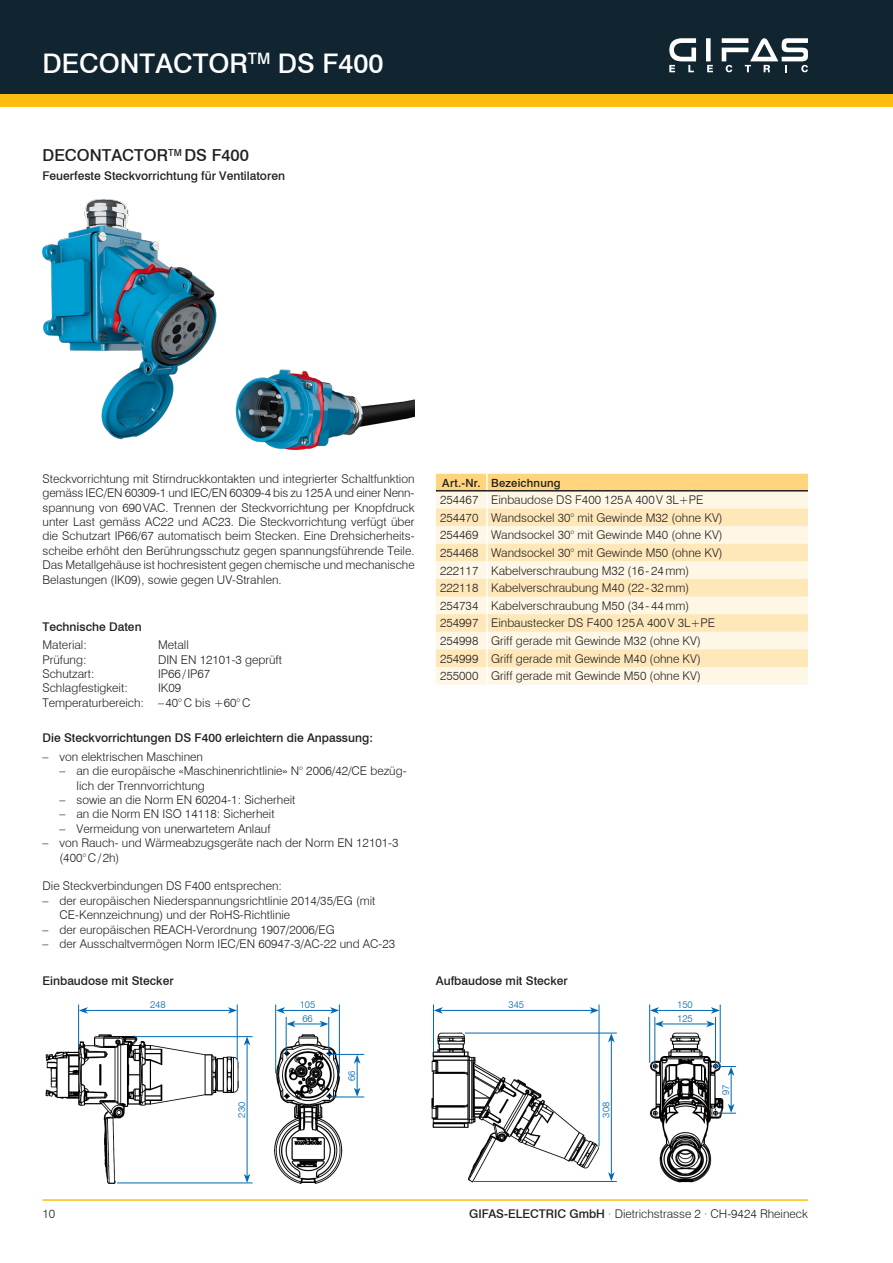
<style>
.page{position:relative;width:893px;height:1263px;background:#fff}
.page>*{position:absolute;margin:0;border:0;box-sizing:border-box;transform-origin:0 0}
.t1{font:500 27px "Swiss 721 BT";color:#fff}
.t2{font:500 16.5px "Swiss 721 BT";color:#231f20}
.t3{font:300 12px/14.4px "Swiss 721 BT";color:#231f20}
.t4{font:500 12px "Swiss 721 BT";color:#231f20}
.t5{font:500 11.25px "Swiss 721 BT";letter-spacing:.015em;color:#231f20}
.t6{font:300 9.75px/13.8px "Swiss 721 BT";color:#0168b3}
.s1{font-weight:500}
</style>
<div class="page">
<div style="left:0;top:89px;width:893px;height:17px;background:#fdbe12"></div>
<div style="left:0;top:0;width:893px;height:94px;background:#112530"></div>
<div style="left:706px;top:38px;width:5px;height:23px;background:#fff"></div>
<svg style="left:669px;top:38px;width:27px;height:34px"></svg>
<svg style="left:707px;top:65px;width:6px;height:7px"></svg>
<svg style="left:722px;top:38px;width:86px;height:34px"></svg>
<hr style="left:43px;top:1199px;width:765px;height:2px;background:#fdbe12">
<img style="left:45px;top:1004px;width:320px;height:180px">
<hr style="left:85px;top:1010px;width:145px;height:1px;background:#0168b3">
<svg style="left:79px;top:1007px;width:9px;height:7px"></svg>
<svg style="left:228px;top:1007px;width:9px;height:7px"></svg>
<hr style="left:283px;top:1010px;width:49px;height:1px;background:#0168b3">
<svg style="left:276px;top:1007px;width:9px;height:7px"></svg>
<svg style="left:330px;top:1007px;width:9px;height:7px"></svg>
<svg style="left:287px;top:1021px;width:41px;height:6px"></svg>
<svg style="left:354px;top:1055px;width:6px;height:42px"></svg>
<hr style="left:247px;top:1043px;width:1px;height:133px;background:#0168b3">
<svg style="left:244px;top:1037px;width:6px;height:8px"></svg>
<svg style="left:244px;top:1174px;width:6px;height:9px"></svg>
<hr style="left:237px;top:1004px;width:1px;height:56px;background:#0168b3">
<hr style="left:339px;top:1004px;width:1px;height:69px;background:#0168b3">
<hr style="left:275px;top:1004px;width:1px;height:69px;background:#0168b3">
<hr style="left:286px;top:1017px;width:1px;height:36px;background:#0168b3">
<hr style="left:328px;top:1054px;width:36px;height:1px;background:#0168b3">
<hr style="left:328px;top:1017px;width:1px;height:36px;background:#0168b3">
<hr style="left:328px;top:1097px;width:36px;height:1px;background:#0168b3">
<hr style="left:78px;top:1004px;width:1px;height:44px;background:#0168b3">
<hr style="left:134px;top:1036px;width:119px;height:1px;background:#0168b3">
<hr style="left:117px;top:1183px;width:136px;height:1px;background:#0168b3">
<img style="left:431px;top:1004px;width:306px;height:179px">
<hr style="left:440px;top:1010px;width:152px;height:1px;background:#0168b3">
<svg style="left:434px;top:1007px;width:9px;height:7px"></svg>
<svg style="left:590px;top:1007px;width:9px;height:7px"></svg>
<hr style="left:657px;top:1010px;width:56px;height:1px;background:#0168b3">
<svg style="left:650px;top:1007px;width:9px;height:7px"></svg>
<svg style="left:711px;top:1007px;width:9px;height:7px"></svg>
<hr style="left:661px;top:1024px;width:48px;height:1px;background:#0168b3">
<svg style="left:656px;top:1021px;width:8px;height:6px"></svg>
<svg style="left:706px;top:1021px;width:9px;height:6px"></svg>
<hr style="left:731px;top:1073px;width:1px;height:33px;background:#0168b3">
<hr style="left:611px;top:1040px;width:1px;height:134px;background:#0168b3">
<svg style="left:608px;top:1034px;width:7px;height:8px"></svg>
<svg style="left:608px;top:1172px;width:7px;height:9px"></svg>
<hr style="left:599px;top:1004px;width:1px;height:142px;background:#0168b3">
<hr style="left:720px;top:1004px;width:1px;height:59px;background:#0168b3">
<hr style="left:649px;top:1004px;width:1px;height:59px;background:#0168b3">
<hr style="left:655px;top:1017px;width:1px;height:49px;background:#0168b3">
<hr style="left:715px;top:1017px;width:1px;height:49px;background:#0168b3">
<svg style="left:715px;top:1066px;width:21px;height:10px"></svg>
<svg style="left:715px;top:1104px;width:21px;height:10px"></svg>
<hr style="left:433px;top:1004px;width:1px;height:48px;background:#0168b3">
<hr style="left:465px;top:1033px;width:152px;height:1px;background:#0168b3">
<hr style="left:474px;top:1181px;width:143px;height:1px;background:#0168b3">
<img style="left:43px;top:200px;width:372px;height:251px">
<svg style="left:436px;top:474px;width:372px;height:211px;background:#fdedcb"></svg>
<hr style="left:436px;top:490px;width:51px;height:1px;background:#231f20">
<hr style="left:487px;top:490px;width:321px;height:1px;background:#231f20">
<h1 class="t1" style="left:43px;top:47px;width:343px">DECONTACTOR<sup>TM</sup> DS F400</h1>
<h2 class="t2" style="left:43px;top:145px;width:208px">DECONTACTOR<sup>TM</sup> DS F400</h2>
<p class="t4" style="left:43px;top:168px;width:244px">Feuerfeste Steckvorrichtung für Ventilatoren</p>
<p class="t3" style="left:43px;top:471px;width:374px;text-align:justify">Steckvorrichtung mit Stirndruckkontakten und integrierter Schaltfunktion gemäss IEC/EN 60309-1 und IEC/EN 60309-4 bis zu 125A und einer Nenn&shy;spannung von 690VAC. Trennen der Steckvorrichtung per Knopfdruck unter Last gemäss AC22 und AC23. Die Steckvorrichtung verfügt über die Schutzart IP66/67 automatisch beim Stecken. Eine Drehsicherheits&shy;scheibe erhöht den Berührungsschutz gegen spannungsführende Teile.<br>Das Metallgehäuse ist hochresistent gegen chemische und mechanische Belastungen (IK09), sowie gegen UV-Strahlen.</p>
<p class="t4" style="left:43px;top:619px;width:101px">Technische Daten</p>
<p class="t3" style="left:43px;top:638px;width:46px">Material:</p>
<p class="t3" style="left:158px;top:638px;width:32px">Metall</p>
<p class="t3" style="left:43px;top:652px;width:45px">Prüfung:</p>
<p class="t3" style="left:158px;top:652px;width:126px">DIN EN 12101-3 geprüft</p>
<p class="t3" style="left:43px;top:666px;width:54px">Schutzart:</p>
<p class="t3" style="left:158px;top:666px;width:54px">IP66/IP67</p>
<p class="t3" style="left:43px;top:681px;width:87px">Schlagfestigkeit:</p>
<p class="t3" style="left:43px;top:681px;width:209px;text-indent:115px">IK09<br>Temperaturbereich: –40°C bis +60°C</p>
<p class="t5" style="left:442px;top:476px;width:120px">Art.-Nr. Bezeichnung</p>
<p class="t3" style="left:440px;top:491px;width:284px;line-height:17.5px">254467 Einbaudose DS F400 125A 400V 3L+PE 254470 Wandsockel 30° mit Gewinde M32 (ohne KV)<br>254469 Wandsockel 30° mit Gewinde M40 (ohne KV)<br>254468 Wandsockel 30° mit Gewinde M50 (ohne KV)<br>222117 Kabelverschraubung M32 (16-24mm)<br>222118 Kabelverschraubung M40 (22-32mm)<br>254734 Kabelverschraubung M50 (34-44mm)<br>254997 Einbaustecker DS F400 125A 400V 3L+PE 254998 Griff gerade mit Gewinde M32 (ohne KV)<br>254999 Griff gerade mit Gewinde M40 (ohne KV)<br>255000 Griff gerade mit Gewinde M50 (ohne KV)</p>
<p class="t4" style="left:43px;top:730px;width:332px">Die Steckvorrichtungen DS F400 erleichtern die Anpassung:</p>
<p class="t3" style="left:43px;top:749px;width:162px">– von elektrischen Maschinen</p>
<p class="t3" style="left:77px;top:763px;width:332px;text-indent:-17px">– an die europäische «Maschinenrichtlinie» N° 2006/42/CE bezüg&shy;lich der Trennvorrichtung</p>
<p class="t3" style="left:60px;top:792px;width:237px">– sowie an die Norm EN 60204-1: Sicherheit</p>
<p class="t3" style="left:60px;top:807px;width:217px">– an die Norm EN ISO 14118: Sicherheit</p>
<p class="t3" style="left:60px;top:821px;width:212px">– Vermeidung von unerwartetem Anlauf</p>
<p class="t3" style="left:60px;top:835px;width:340px;text-indent:-17px">– von Rauch- und Wärmeabzugsgeräte nach der Norm EN 12101-3 (400°C/2h)</p>
<p class="t3" style="left:43px;top:879px;width:241px">Die Steckverbindungen DS F400 entsprechen:</p>
<p class="t3" style="left:60px;top:893px;width:318px;text-indent:-17px">– der europäischen Niederspannungsrichtlinie 2014/35/EG (mit<br>CE-Kennzeichnung) und der RoHS-Richtlinie</p>
<p class="t3" style="left:43px;top:922px;width:294px">– der europäischen REACH-Verordnung 1907/2006/EG</p>
<p class="t3" style="left:43px;top:936px;width:354px">– der Ausschaltvermögen Norm IEC/EN 60947-3/AC-22 und AC-23</p>
<p class="t4" style="left:43px;top:973px;width:133px">Einbaudose mit Stecker</p>
<p class="t4" style="left:436px;top:973px;width:133px">Aufbaudose mit Stecker</p>
<p class="t6" style="left:150px;top:998px;width:17px">248</p>
<p class="t6" style="left:300px;top:998px;width:17px">105<br>66</p>
<p class="t6" style="left:235px;top:1117px;width:17px;rotate:-90deg">230</p>
<p class="t6" style="left:345px;top:1081px;width:12px;rotate:-90deg">66</p>
<p class="t6" style="left:508px;top:998px;width:17px">345</p>
<p class="t6" style="left:677px;top:998px;width:17px">150<br>125</p>
<p class="t6" style="left:599px;top:1117px;width:17px;rotate:-90deg">308</p>
<p class="t6" style="left:719px;top:1095px;width:12px;rotate:-90deg">97</p>
<p class="t3" style="left:43px;top:1207px;width:14px">10</p>
<p class="t3" style="left:469px;top:1207px;width:340px"><span class="s1">GIFAS-ELECTRIC GmbH</span> · Dietrichstrasse 2 · CH-9424 Rheineck</p>
</div>
